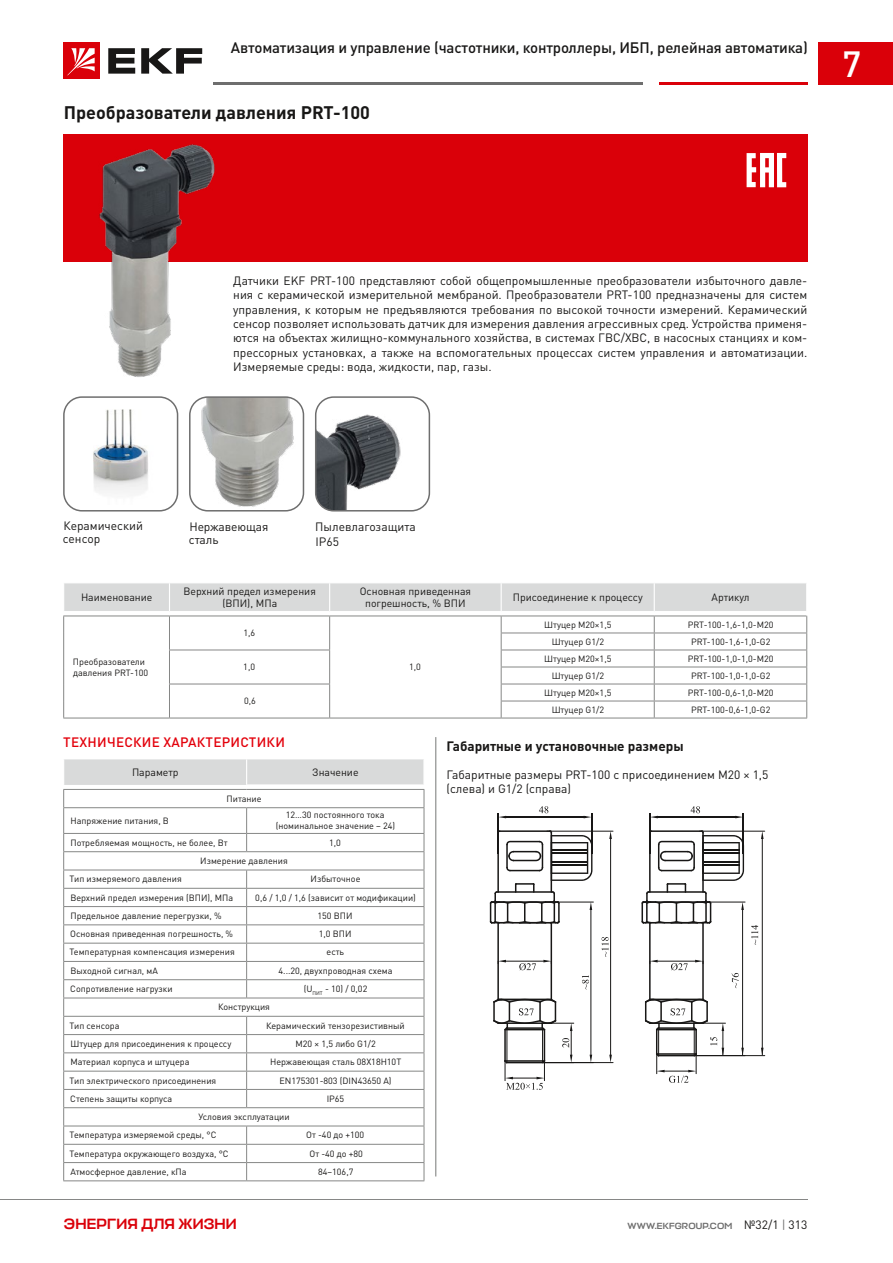
<style>
.page{position:relative;width:893px;height:1263px;background:#fff}
.page>*{position:absolute;margin:0;border:0;box-sizing:border-box;transform-origin:0 0}
.t1{font:500 36px "DIN Pro";color:#fff}
.t2{font:700 18px "DIN Pro";color:#181716}
.t3{font:500 15px "DIN Pro";letter-spacing:-.01em;color:#181716}
.t4{font:500 15px "Stapel";letter-spacing:.01em;color:#da0009}
.t5{font:700 13.5px "DIN Pro";color:#181716}
.t6{font:500 13.5px "DIN Pro";letter-spacing:.02em;color:#e3000b}
.t7{font:12px/14.4px "DIN Pro";color:#181716}
.t8{font:10.5px/12.6px "DIN Pro";color:#181716;text-align:center}
.t9{font:9px/10.8px "DIN Pro";color:#181716}
.t10{font:500 9px "Stapel";letter-spacing:.01em;color:#6e6e6e}
.s1{font-family:"DIN Pro";font-weight:400;font-size:12px;color:#181716}
.s2{font-family:"DIN Pro";font-weight:400;font-size:12px}
</style>
<div class="page">
<hr style="left:0;top:1199px;width:808px;height:1px;background:#868786">
<div style="left:64px;top:43px;width:36px;height:36px;background:#da0009"></div>
<svg style="left:108px;top:48px;width:27px;height:26px"></svg>
<svg style="left:141px;top:48px;width:61px;height:26px"></svg>
<svg style="left:67px;top:48px;width:28px;height:27px"></svg>
<hr style="left:659px;top:82px;width:149px;height:3px;background:#da0009">
<hr style="left:213px;top:82px;width:430px;height:3px;background:#6e6e6e">
<div style="left:819px;top:43px;width:74px;height:42px;background:#da0009"></div>
<div style="left:63px;top:134px;width:744px;height:128px;background:#da0009"></div>
<img style="left:99px;top:144px;width:116px;height:233px">
<img style="left:70px;top:399px;width:102px;height:112px">
<div style="left:63px;top:396px;width:115px;height:115px;border:2px solid #6e6e6e;border-radius:18px"></div>
<img style="left:190px;top:399px;width:113px;height:110px">
<div style="left:189px;top:396px;width:115px;height:115px;border:2px solid #6e6e6e;border-radius:18px"></div>
<img style="left:316px;top:414px;width:85px;height:97px">
<div style="left:315px;top:396px;width:115px;height:115px;border:2px solid #6e6e6e;border-radius:18px"></div>
<hr style="left:435px;top:737px;width:1px;height:439px;background:#868786">
<hr style="left:654px;top:718px;width:153px;height:1px;background:#868786">
<hr style="left:63px;top:718px;width:106px;height:1px;background:#868786">
<hr style="left:501px;top:718px;width:153px;height:1px;background:#868786">
<hr style="left:169px;top:718px;width:161px;height:1px;background:#868786">
<svg style="left:63px;top:583px;width:744px;height:135px"></svg>
<hr style="left:330px;top:718px;width:171px;height:1px;background:#868786">
<hr style="left:63px;top:1180px;width:184px;height:1px;background:#868786">
<hr style="left:247px;top:1180px;width:177px;height:1px;background:#868786">
<svg style="left:63px;top:759px;width:362px;height:421px"></svg>
<hr style="left:423px;top:759px;width:2px;height:25px;background:#fff">
<svg style="left:499px;top:816px;width:7px;height:2px"></svg>
<svg style="left:584px;top:816px;width:7px;height:2px"></svg>
<svg style="left:539px;top:806px;width:9px;height:7px"></svg>
<svg style="left:490px;top:830px;width:123px;height:260px"></svg>
<hr style="left:498px;top:813px;width:1px;height:40px;background:#181716">
<hr style="left:506px;top:816px;width:80px;height:1px;background:#181716">
<hr style="left:591px;top:813px;width:1px;height:40px;background:#181716">
<svg style="left:650px;top:816px;width:8px;height:2px"></svg>
<svg style="left:735px;top:816px;width:8px;height:2px"></svg>
<svg style="left:691px;top:806px;width:9px;height:7px"></svg>
<hr style="left:649px;top:813px;width:1px;height:40px;background:#181716">
<hr style="left:657px;top:816px;width:80px;height:1px;background:#181716">
<hr style="left:743px;top:813px;width:1px;height:40px;background:#181716">
<svg style="left:641px;top:830px;width:124px;height:253px"></svg>
<svg style="left:747px;top:153px;width:39px;height:34px"></svg>
<h3 class="t3" style="left:231px;top:36px;width:579px">Автоматизация и управление (частотники, контроллеры, ИБП, релейная автоматика)</h3>
<h2 class="t2" style="left:64px;top:98px;width:308px">Преобразователи давления PRT-100</h2>
<h1 class="t1" style="left:842px;top:34px;width:21px">7</h1>
<p class="t7" style="left:233px;top:272px;width:576px;text-align:justify">Датчики EKF PRT-100 представляют собой общепромышленные преобразователи избыточного давле&shy;ния с керамической измерительной мембраной. Преобразователи PRT-100 предназначены для систем управления, к которым не предъявляются требования по высокой точности измерений. Керамический сенсор позволяет использовать датчик для измерения давления агрессивных сред. Устройства применя&shy;ются на объектах жилищно-коммунального хозяйства, в системах ГВС/ХВС, в насосных станциях и ком&shy;прессорных установках, а также на вспомогательных процессах систем управления и автоматизации.<br>Измеряемые среды: вода, жидкости, пар, газы.</p>
<h3 class="t7" style="left:63px;top:518px;width:82px;line-height:12.9px">Керамический сенсор</h3>
<h3 class="t7" style="left:189px;top:519px;width:81px;line-height:12.9px">Нержавеющая сталь</h3>
<h3 class="t7" style="left:315px;top:518px;width:102px">Пылевлагозащита<br>IP65</h3>
<p class="t8" style="left:81px;top:590px;width:73px">Наименование</p>
<p class="t8" style="left:183px;top:583px;width:134px">Верхний предел измерения (ВПИ), МПа</p>
<p class="t8" style="left:360px;top:583px;width:113px">Основная приведенная погрешность, % ВПИ</p>
<p class="t8" style="left:513px;top:590px;width:131px">Присоединение к процессу</p>
<p class="t8" style="left:712px;top:590px;width:39px">Артикул</p>
<p class="t9" style="left:73px;top:655px;width:77px">Преобразователи давления PRT-100</p>
<p class="t9" style="left:243px;top:627px;width:13px">1,6</p>
<p class="t9" style="left:243px;top:661px;width:13px">1,0</p>
<p class="t9" style="left:244px;top:695px;width:13px">0,6</p>
<p class="t9" style="left:409px;top:661px;width:13px">1,0</p>
<p class="t9" style="left:544px;top:618px;width:69px">Штуцер M20×1,5</p>
<p class="t9" style="left:688px;top:618px;width:87px">PRT-100-1,6-1,0-M20</p>
<p class="t9" style="left:552px;top:635px;width:54px">Штуцер G1/2</p>
<p class="t9" style="left:691px;top:635px;width:81px">PRT-100-1,6-1,0-G2</p>
<p class="t9" style="left:544px;top:652px;width:69px">Штуцер M20×1,5</p>
<p class="t9" style="left:688px;top:652px;width:87px">PRT-100-1,0-1,0-M20</p>
<p class="t9" style="left:552px;top:669px;width:54px">Штуцер G1/2</p>
<p class="t9" style="left:691px;top:669px;width:81px">PRT-100-1,0-1,0-G2</p>
<p class="t9" style="left:544px;top:686px;width:69px">Штуцер M20×1,5</p>
<p class="t9" style="left:688px;top:686px;width:87px">PRT-100-0,6-1,0-M20</p>
<p class="t9" style="left:552px;top:703px;width:54px">Штуцер G1/2</p>
<p class="t9" style="left:691px;top:703px;width:81px">PRT-100-0,6-1,0-G2</p>
<h3 class="t6" style="left:63px;top:731px;width:223px">ТЕХНИЧЕСКИЕ ХАРАКТЕРИСТИКИ</h3>
<h3 class="t5" style="left:446px;top:735px;width:239px">Габаритные и установочные размеры</h3>
<h3 class="t7" style="left:446px;top:766px;width:323px">Габаритные размеры PRT-100 с присоединением M20 × 1,5 (слева) и G1/2 (справа)</h3>
<p class="t8" style="left:132px;top:765px;width:48px">Параметр</p>
<p class="t8" style="left:312px;top:765px;width:48px">Значение</p>
<p class="t9" style="left:227px;top:792px;width:37px">Питание</p>
<p class="t9" style="left:70px;top:814px;width:100px">Напряжение питания, В</p>
<p class="t9" style="left:276px;top:809px;width:121px;text-align:center">12…30 постоянного тока (номинальное значение – 24)</p>
<p class="t9" style="left:70px;top:836px;width:159px">Потребляемая мощность, не более, Вт</p>
<p class="t9" style="left:329px;top:836px;width:13px">1,0</p>
<p class="t9" style="left:200px;top:854px;width:89px">Измерение давления</p>
<p class="t9" style="left:70px;top:873px;width:114px">Тип измеряемого давления</p>
<p class="t9" style="left:311px;top:873px;width:51px">Избыточное</p>
<p class="t9" style="left:70px;top:891px;width:164px">Верхний предел измерения (ВПИ), МПа</p>
<p class="t9" style="left:255px;top:891px;width:162px">0,6 / 1,0 / 1,6 (зависит от модификации)</p>
<p class="t9" style="left:70px;top:909px;width:153px">Предельное давление перегрузки, %</p>
<p class="t9" style="left:318px;top:909px;width:37px">150 ВПИ</p>
<p class="t9" style="left:70px;top:928px;width:164px">Основная приведенная погрешность, %</p>
<p class="t9" style="left:319px;top:928px;width:34px">1,0 ВПИ</p>
<p class="t9" style="left:70px;top:946px;width:167px">Температурная компенсация измерения</p>
<p class="t9" style="left:327px;top:946px;width:19px">есть</p>
<p class="t9" style="left:70px;top:964px;width:89px">Выходной сигнал, мА</p>
<p class="t9" style="left:279px;top:964px;width:115px">4...20, двухпроводная схема</p>
<p class="t9" style="left:70px;top:982px;width:104px">Сопротивление нагрузки</p>
<p class="t9" style="left:304px;top:982px;width:65px">(U<sub>ПИТ</sub> - 10) / 0,02</p>
<p class="t9" style="left:218px;top:1001px;width:54px">Конструкция</p>
<p class="t9" style="left:70px;top:1019px;width:51px">Тип сенсора</p>
<p class="t9" style="left:266px;top:1019px;width:140px">Керамический тензорезистивный</p>
<p class="t9" style="left:70px;top:1037px;width:162px">Штуцер для присоединения к процессу</p>
<p class="t9" style="left:295px;top:1037px;width:82px">M20 × 1,5 либо G1/2</p>
<p class="t9" style="left:70px;top:1056px;width:120px">Материал корпуса и штуцера</p>
<p class="t9" style="left:270px;top:1056px;width:133px">Нержавеющая сталь 08Х18Н10Т</p>
<p class="t9" style="left:70px;top:1074px;width:148px">Тип электрического присоединения</p>
<p class="t9" style="left:279px;top:1074px;width:114px">EN175301-803 (DIN43650 A)</p>
<p class="t9" style="left:70px;top:1092px;width:103px">Степень защиты корпуса</p>
<p class="t9" style="left:327px;top:1092px;width:19px">IP65</p>
<p class="t9" style="left:70px;top:1107px;width:221px;line-height:18.3px;text-indent:129px">Условия эксплуатации<br>Температура измеряемой среды, °С</p>
<p class="t9" style="left:306px;top:1129px;width:60px">От -40 до +100</p>
<p class="t9" style="left:70px;top:1147px;width:160px">Температура окружающего воздуха, °С</p>
<p class="t9" style="left:309px;top:1147px;width:55px">От -40 до +80</p>
<p class="t9" style="left:70px;top:1165px;width:118px">Атмосферное давление, кПа</p>
<p class="t9" style="left:318px;top:1165px;width:37px">84–106,7</p>
<h3 class="t4" style="left:64px;top:1214px;width:174px">ЭНЕРГИЯ ДЛЯ ЖИЗНИ</h3>
<p class="t10" style="left:627px;top:1220px;width:181px">WWW.EKFGROUP.COM <span class="s1">№32/1</span> <span class="s2">|</span> <span class="s1">313</span></p>
</div>
